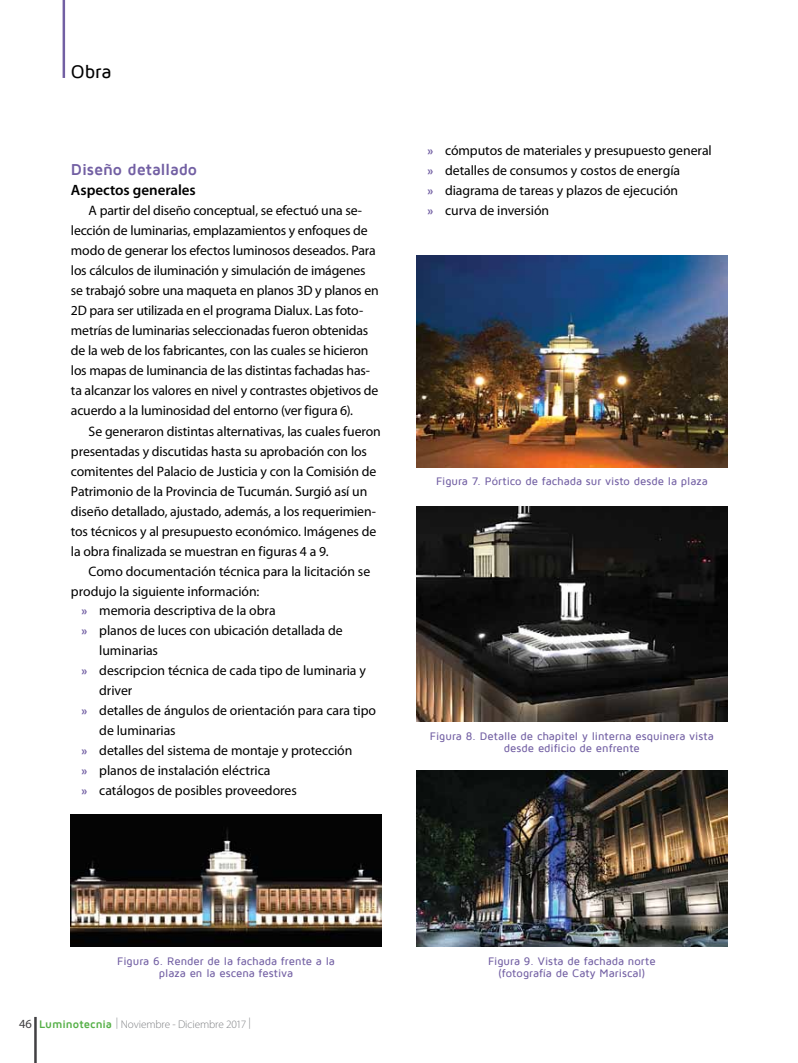
<style>
.page{position:relative;width:798px;height:1063px;background:#fff}
.page>*{position:absolute;margin:0;border:0;box-sizing:border-box;transform-origin:0 0}
.t1{font:500 18.75px "Maven Pro";color:#000}
.t2{font:700 16.25px "Maven Pro";letter-spacing:-.01em;color:#725fa3}
.t3{font:600 15px "Myriad Pro";letter-spacing:-.005em;color:#000}
.t4{font:13.75px/20px "Myriad Pro";letter-spacing:-.01em;color:#000}
.t5{font:12.5px "Myriad Pro";color:#414042}
.t6{font:500 11.25px/12.5px "Maven Pro";color:#725fa3;text-align:center}
.t7{font:300 11.25px "Myriad Pro";letter-spacing:-.01em;color:#808285}
.s1{font-weight:700;font-size:12.5px;color:#725fa3}
.s2{font-family:"Maven Pro";font-weight:700;color:#55b047}
</style>
<div class="page">
<hr style="left:34px;top:1017px;width:3px;height:46px;background:#414042">
<hr style="left:63px;top:0;width:2px;height:78px;background:#725fa3">
<img style="left:71px;top:814px;width:310px;height:133px">
<img style="left:416px;top:255px;width:310px;height:212px">
<img style="left:416px;top:507px;width:310px;height:215px">
<img style="left:416px;top:771px;width:310px;height:176px">
<h1 class="t1" style="left:71px;top:62px;width:42px">Obra</h1>
<p class="t2" style="left:71px;top:161px;width:128px">Diseño detallado</p>
<p class="t3" style="left:71px;top:182px;width:126px">Aspectos generales</p>
<p class="t4" style="left:71px;top:201px;width:309px;text-indent:18px">A partir del diseño conceptual, se efectuó una se&shy;lección de luminarias, emplazamientos y enfoques de modo de generar los efectos luminosos deseados. Para los cálculos de iluminación y simulación de imágenes se trabajó sobre una maqueta en planos 3D y planos en 2D para ser utilizada en el programa Dialux. Las foto&shy;metrías de luminarias seleccionadas fueron obtenidas de la web de los fabricantes, con las cuales se hicieron los mapas de luminancia de las distintas fachadas has&shy;ta alcanzar los valores en nivel y contrastes objetivos de acuerdo a la luminosidad del entorno (ver figura 6).</p>
<p class="t4" style="left:71px;top:421px;width:311px;text-indent:18px">Se generaron distintas alternativas, las cuales fueron presentadas y discutidas hasta su aprobación con los comitentes del Palacio de Justicia y con la Comisión de Patrimonio de la Provincia de Tucumán. Surgió así un diseño detallado, ajustado, además, a los requerimien&shy;tos técnicos y al presupuesto económico. Imágenes de la obra finalizada se muestran en figuras 4 a 9.</p>
<p class="t4" style="left:89px;top:561px;width:283px">Como documentación técnica para la licitación se</p>
<p class="t4" style="left:71px;top:581px;width:190px">produjo la siguiente información:</p>
<p class="t4" style="left:81px;top:601px;width:195px"><span class="s1">»</span> memoria descriptiva de la obra</p>
<p class="t4" style="left:81px;top:621px;width:262px"><span class="s1">»</span> planos de luces con ubicación detallada de</p>
<p class="t4" style="left:99px;top:641px;width:60px">luminarias</p>
<p class="t4" style="left:81px;top:661px;width:286px"><span class="s1">»</span> descripcion técnica de cada tipo de luminaria y</p>
<p class="t4" style="left:99px;top:681px;width:35px">driver</p>
<p class="t4" style="left:81px;top:701px;width:296px"><span class="s1">»</span> detalles de ángulos de orientación para cara tipo</p>
<p class="t4" style="left:99px;top:721px;width:78px">de luminarias</p>
<p class="t4" style="left:81px;top:741px;width:272px"><span class="s1">»</span> detalles del sistema de montaje y protección</p>
<p class="t4" style="left:81px;top:761px;width:190px"><span class="s1">»</span> planos de instalación eléctrica</p>
<p class="t4" style="left:81px;top:781px;width:217px"><span class="s1">»</span> catálogos de posibles proveedores</p>
<p class="t4" style="left:427px;top:141px;width:286px"><span class="s1">»</span> cómputos de materiales y presupuesto general <span class="s1">»</span> detalles de consumos y costos de energía<br><span class="s1">»</span> diagrama de tareas y plazos de ejecución<br><span class="s1">»</span> curva de inversión</p>
<p class="t6" style="left:436px;top:475px;width:273px">Figura 7. Pórtico de fachada sur visto desde la plaza</p>
<p class="t6" style="left:430px;top:730px;width:285px">Figura 8. Detalle de chapitel y linterna esquinera vista desde edificio de enfrente</p>
<p class="t6" style="left:117px;top:955px;width:219px">Figura 6. Render de la fachada frente a la plaza en la escena festiva</p>
<p class="t5" style="left:19px;top:1017px;width:14px">46</p>
<p class="t7" style="left:248px;top:1016px;width:4px">|</p>
<p class="t7" style="left:39px;top:1018px;width:209px"><span class="s2">Luminotecnia</span> | Noviembre - Diciembre 2017</p>
<p class="t6" style="left:488px;top:955px;width:169px">Figura 9. Vista de fachada norte (fotografía de Caty Mariscal)</p>
</div>
